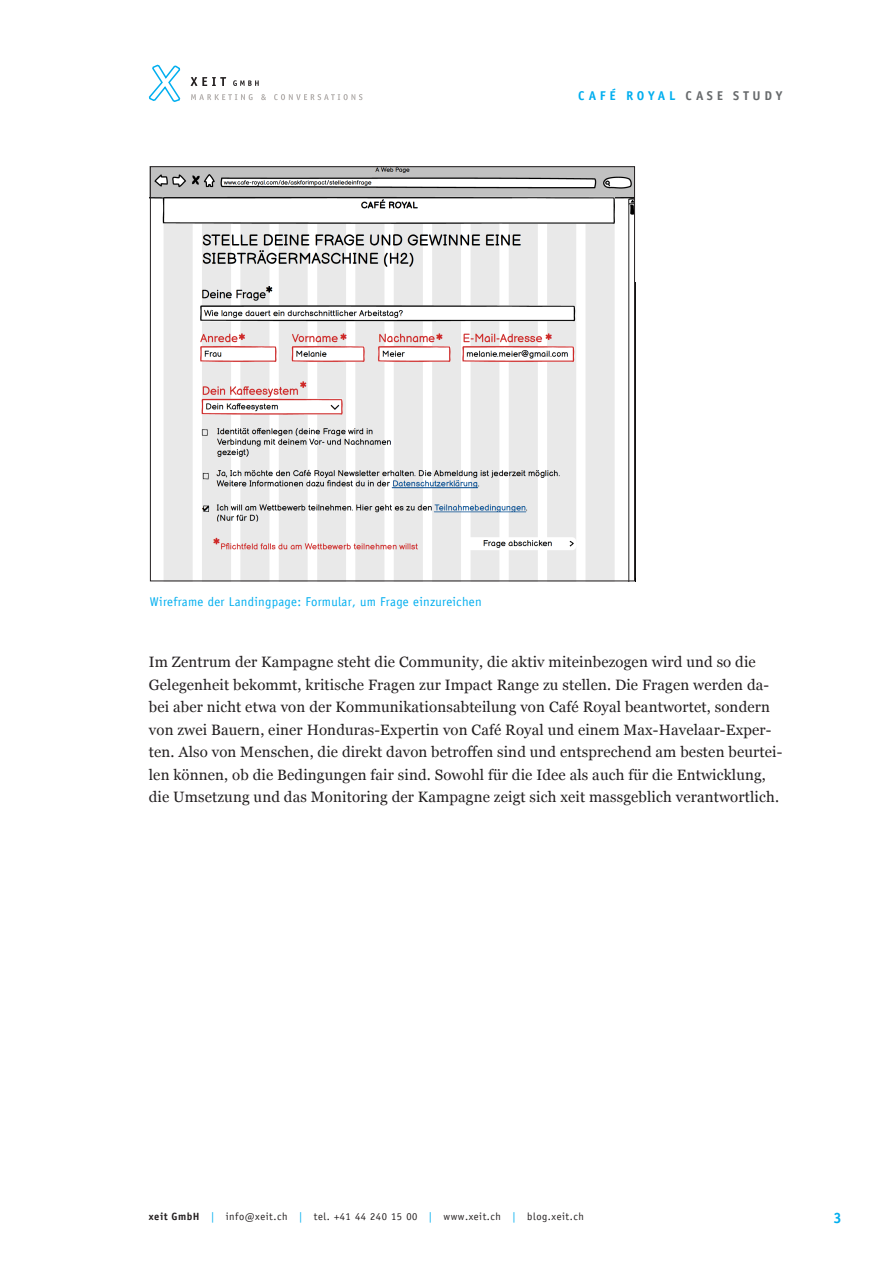
<style>
.page{position:relative;width:893px;height:1263px;background:#fff}
.page>*{position:absolute;margin:0;border:0;box-sizing:border-box;transform-origin:0 0}
.t1{font:15px/22.5px "Georgia";letter-spacing:.01em;color:#231f20}
.t2{font:15px "Officina Sans Bold ITC";color:#00aeef}
.t3{font:12.75px "Officina Sans";letter-spacing:.02em;color:#00aeef}
.t4{font:12.75px "Officina Sans Bold ITC";letter-spacing:.29em;color:#00aeef}
.t5{font:10.5px "Officina Sans";letter-spacing:.05em;color:#231f20}
.s1{color:#676a6c}
.s2{font-family:"Officina Sans Bold ITC"}
.s3{color:#00aeef}
</style>
<div class="page">
<svg style="left:191px;top:77px;width:68px;height:9px"></svg>
<svg style="left:191px;top:94px;width:171px;height:6px"></svg>
<svg style="left:148px;top:64px;width:33px;height:38px"></svg>
<svg style="left:149px;top:166px;width:486px;height:416px"></svg>
<img style="left:152px;top:168px;width:481px;height:115px">
<img style="left:152px;top:283px;width:481px;height:296px">
<p class="t4" style="left:578px;top:88px;width:206px">CAFÉ ROYAL <span class="s1">CASE STUDY</span></p>
<p class="t3" style="left:150px;top:594px;width:333px">Wireframe der Landingpage: Formular, um Frage einzureichen</p>
<p class="t1" style="left:149px;top:650px;width:635px">Im Zentrum der Kampagne steht die Community, die aktiv miteinbezogen wird und so die Gelegenheit bekommt, kritische Fragen zur Impact Range zu stellen. Die Fragen werden da&shy;bei aber nicht etwa von der Kommunikationsabteilung von Café Royal beantwortet, sondern von zwei Bauern, einer Honduras-Expertin von Café Royal und einem Max-Havelaar-Exper&shy;ten. Also von Menschen, die direkt davon betroffen sind und entsprechend am besten beurtei&shy;len können, ob die Bedingungen fair sind. Sowohl für die Idee als auch für die Entwicklung, die Umsetzung und das Monitoring der Kampagne zeigt sich xeit massgeblich verantwortlich.</p>
<p class="t5" style="left:149px;top:1210px;width:436px"><span class="s2">xeit GmbH</span> <span class="s3">|</span> info@xeit.ch <span class="s3">|</span> tel. +41 44 240 15 00 <span class="s3">|</span> www.xeit.ch <span class="s3">|</span> blog.xeit.ch</p>
<p class="t2" style="left:834px;top:1208px;width:10px">3</p>
</div>
